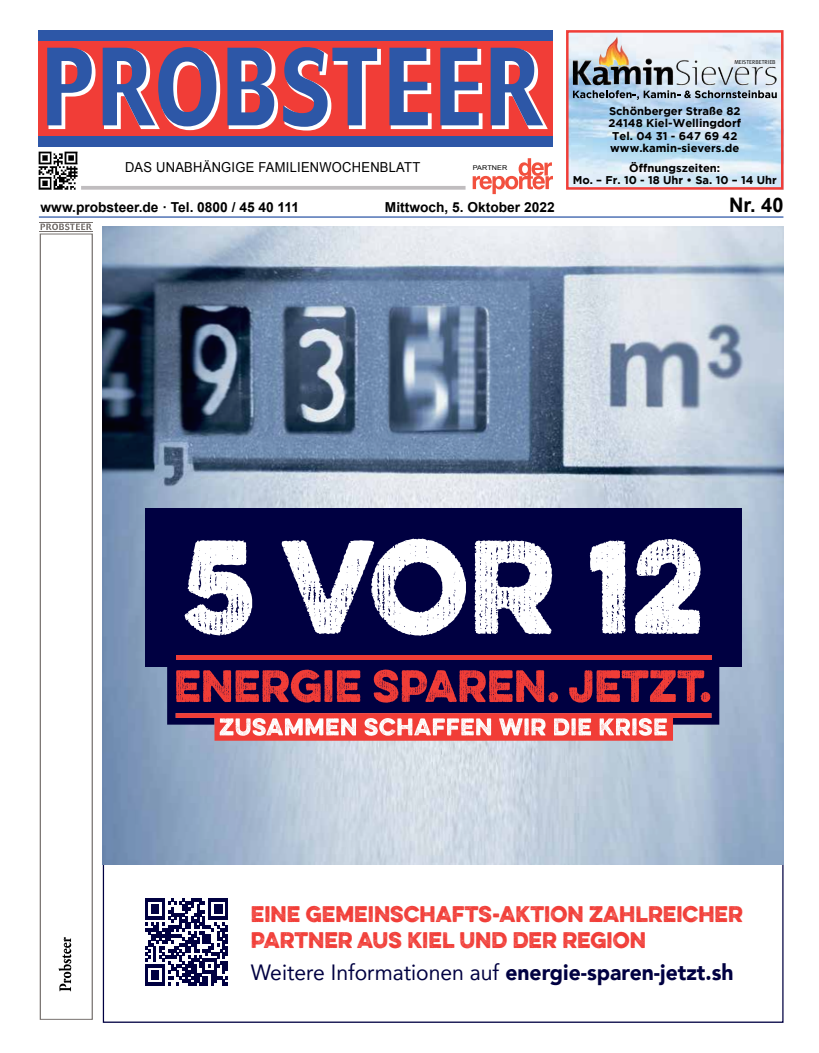
<style>
.page{position:relative;width:819px;height:1053px;background:#fff}
.page>*{position:absolute;margin:0;border:0;box-sizing:border-box;transform-origin:0 0}
.t1{font:700 118.62px "Eveleth";color:#fff;scale:.96 1}
.t2{font:22px "Avenir";color:#000041;scale:.96 1}
.t3{font:700 20.25px/25.8px "Eveleth";color:#f13d37;scale:.96 1}
.t4{font:700 20px "Arial";color:#000}
.t5{font:700 13.75px "Arial";color:#000}
.t6{font:13.75px "Arial";letter-spacing:.02em;color:#000;scale:.94 1}
.t7{font:700 11.25px/12.5px "Gotham";color:#000;text-align:center}
.t8{font:6.5px "Arial";letter-spacing:.02em;color:#000;scale:1.1 1}
.t9{font:5.62px "Meta";color:#000}
.s1{font-weight:900}
</style>
<div class="page">
<div style="left:40px;top:233px;width:53px;height:786px;border:1px solid #787370"></div>
<svg style="left:58px;top:937px;width:13px;height:54px"></svg>
<svg style="left:41px;top:223px;width:51px;height:7px"></svg>
<hr style="left:40px;top:222px;width:53px;height:1px;background:#787370">
<hr style="left:40px;top:231px;width:53px;height:1px;background:#787370">
<div style="left:39px;top:41px;width:514px;height:95px;background:#f13d37"></div>
<svg style="left:47px;top:48px;width:49px;height:82px"></svg>
<svg style="left:103px;top:47px;width:118px;height:84px"></svg>
<svg style="left:227px;top:47px;width:154px;height:84px"></svg>
<svg style="left:389px;top:48px;width:43px;height:82px"></svg>
<svg style="left:440px;top:48px;width:43px;height:82px"></svg>
<svg style="left:490px;top:48px;width:58px;height:82px"></svg>
<div style="left:39px;top:30px;width:514px;height:11px;background:#2d57a7"></div>
<div style="left:39px;top:136px;width:514px;height:11px;background:#2d57a7"></div>
<hr style="left:39px;top:216px;width:744px;height:2px;background:#2d57a7">
<img style="left:39px;top:151px;width:38px;height:39px">
<svg style="left:472px;top:158px;width:81px;height:36px"></svg>
<svg style="left:81px;top:186px;width:384px;height:4px;background:#c5c2c4"></svg>
<svg style="left:145px;top:898px;width:83px;height:87px"></svg>
<img style="left:103px;top:226px;width:680px;height:638px">
<div style="left:145px;top:508px;width:596px;height:158px;background:#000041"></div>
<div style="left:167px;top:655px;width:552px;height:69px;background:#000041"></div>
<svg style="left:176px;top:669px;width:184px;height:33px;background:#94253a"></svg>
<svg style="left:373px;top:669px;width:185px;height:33px;background:#85213b"></svg>
<svg style="left:569px;top:670px;width:141px;height:32px;background:#7a1e3b"></svg>
<div style="left:176px;top:655px;width:535px;height:5px;background:#f13d37"></div>
<svg style="left:176px;top:713px;width:535px;height:27px"></svg>
<img style="left:569px;top:33px;width:211px;height:154px">
<svg style="left:573px;top:90px;width:203px;height:10px;background:#8595a4"></svg>
<img style="left:599px;top:35px;width:30px;height:32px">
<div style="left:566px;top:30px;width:217px;height:160px;border:2px solid #f13d37"></div>
<p class="t6" style="left:125px;top:159px;width:315px">DAS UNABHÄNGIGE FAMILIENWOCHENBLATT</p>
<p class="t8" style="left:472px;top:163px;width:33px">PARTNER</p>
<p class="t9" style="left:734px;top:58px;width:43px">MEISTERBETRIEB</p>
<p class="t7" style="left:608px;top:104px;width:134px">Schönberger Straße 82<br>24148 Kiel-Wellingdorf<br>Tel. 04 31 - 647 69 42 www.kamin-sievers.de</p>
<p class="t7" style="left:572px;top:161px;width:206px">Öffnungszeiten:<br>Mo. – Fr. 10 - 18 Uhr • Sa. 10 – 14 Uhr</p>
<p class="t5" style="left:41px;top:198px;width:260px">www.probsteer.de · Tel. 0800 / 45 40 111</p>
<p class="t5" style="left:385px;top:198px;width:171px">Mittwoch, 5. Oktober 2022</p>
<p class="t4" style="left:729px;top:191px;width:56px">Nr. 40</p>
<p class="t1" style="left:181px;top:495px;width:547px">5 VOR 12</p>
<p class="t3" style="left:251px;top:900px;width:514px">EINE GEMEINSCHAFTS-AKTION ZAHLREICHER<br>PARTNER AUS KIEL UND DER REGION</p>
<p class="t2" style="left:251px;top:954px;width:504px">Weitere Informationen auf <span class="s1">energie-sparen-jetzt.sh</span></p>
</div>
